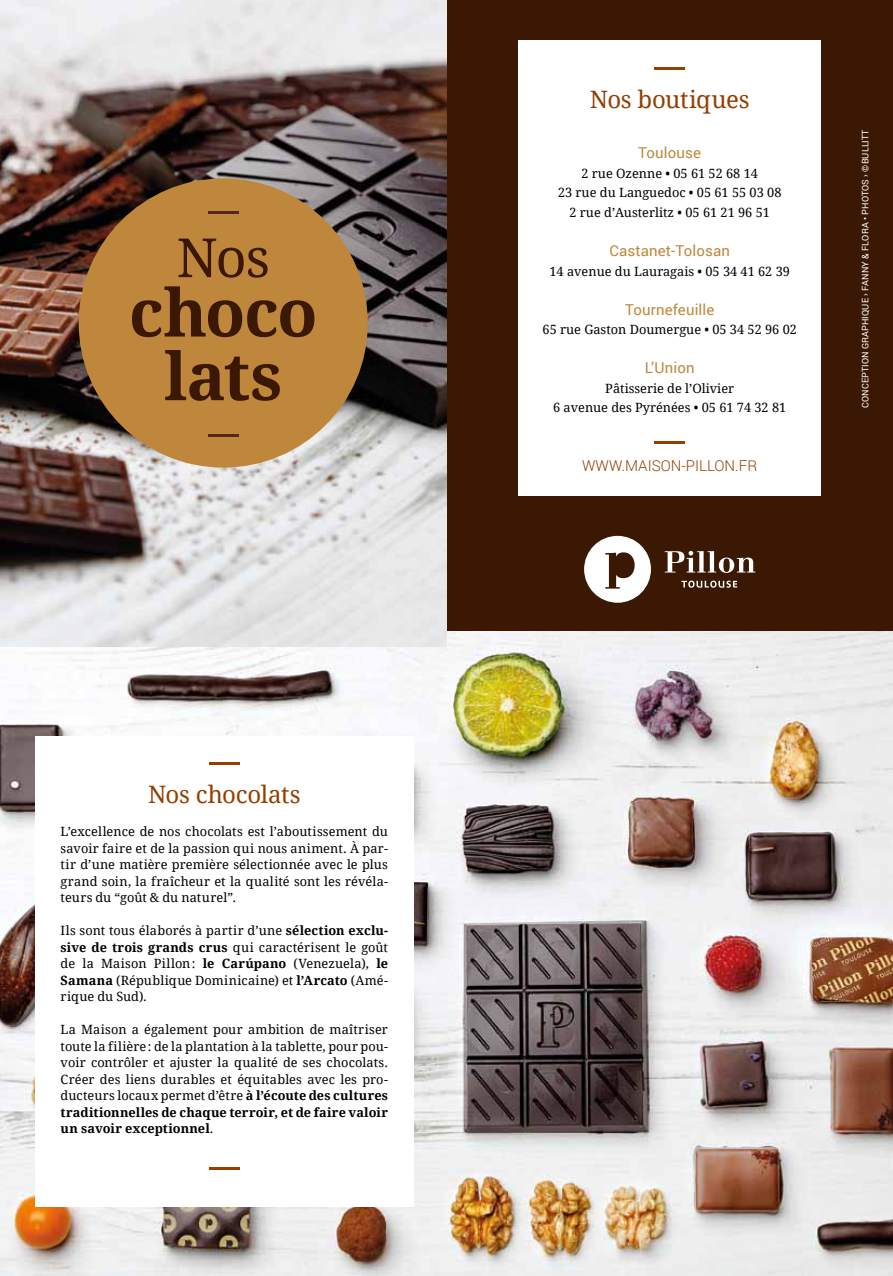
<style>
.page{position:relative;width:893px;height:1276px;background:#fff}
.page>*{position:absolute;margin:0;border:0;box-sizing:border-box;transform-origin:0 0}
.t1{font:700 66px/63.6px "Droid Serif";letter-spacing:-.02em;color:#3b1803;text-align:center}
.t2{font:54px "Droid Serif";color:#3b1803}
.t3{font:24px "Droid Serif";letter-spacing:-.015em;color:#943e01}
.t4{font:15px "Roboto";letter-spacing:.01em;color:#bf873c}
.t5{font:300 15px "Roboto";color:#943e01}
.t6{font:12.75px/16.5px "Droid Serif";color:#000;text-align:justify}
.t7{font:9px "Roboto";letter-spacing:.01em;color:#fff}
.s1{font-weight:700}
</style>
<div class="page">
<div style="left:446px;top:0;width:447px;height:646px;background:#3b1803"></div>
<div style="left:518px;top:41px;width:303px;height:455px;background:#fff"></div>
<hr style="left:655px;top:67px;width:30px;height:2px;background:#943e01">
<hr style="left:655px;top:442px;width:30px;height:2px;background:#943e01">
<svg style="left:584px;top:536px;width:67px;height:67px"></svg>
<svg style="left:665px;top:551px;width:90px;height:22px"></svg>
<svg style="left:681px;top:580px;width:56px;height:8px"></svg>
<img style="left:0;top:632px;width:893px;height:644px">
<div style="left:35px;top:736px;width:379px;height:470px;background:#fff"></div>
<hr style="left:209px;top:763px;width:30px;height:2px;background:#943e01">
<hr style="left:209px;top:1167px;width:30px;height:2px;background:#943e01">
<img style="left:0;top:0;width:446px;height:646px">
<div style="left:79px;top:178px;width:289px;height:289px;background:#bf873c;border-radius:50%"></div>
<hr style="left:208px;top:211px;width:30px;height:3px;background:#55271d">
<hr style="left:208px;top:434px;width:30px;height:3px;background:#55271d">
<h2 class="t2" style="left:177px;top:227px;width:95px">Nos</h2>
<h1 class="t1" style="left:129px;top:282px;width:190px">choco lats</h1>
<h3 class="t3" style="left:148px;top:781px;width:154px">Nos chocolats</h3>
<p class="t6" style="left:61px;top:823px;width:329px">L’excellence de nos chocolats est l’aboutissement du savoir faire et de la passion qui nous animent. À par&shy;tir d’une matière première sélectionnée avec le plus grand soin, la fraîcheur et la qualité sont les révéla&shy;teurs du “goût &amp; du naturel”.</p>
<p class="t6" style="left:61px;top:922px;width:329px">Ils sont tous élaborés à partir d’une <span class="s1">sélection exclu&shy;sive de trois grands crus</span> qui caractérisent le goût de la Maison Pillon: <span class="s1">le Carúpano</span> (Venezuela), <span class="s1">le Samana</span> (République Dominicaine) et <span class="s1">l’Arcato</span> (Amé&shy;rique du Sud).</p>
<p class="t6" style="left:61px;top:1021px;width:329px">La Maison a également pour ambition de maîtriser toute la filière: de la plantation à la tablette, pour pou&shy;voir contrôler et ajuster la qualité de ses chocolats.<br>Créer des liens durables et équitables avec les pro&shy;ducteurs locaux permet d’être <span class="s1">à l’écoute des cultures traditionnelles de chaque terroir, et de faire valoir un savoir exceptionnel</span>.</p>
<h3 class="t3" style="left:590px;top:85px;width:161px">Nos boutiques</h3>
<p class="t4" style="left:638px;top:143px;width:64px">Toulouse</p>
<p class="t6" style="left:558px;top:164px;width:225px;line-height:19.5px;text-align:center">2 rue Ozenne • 05 61 52 68 14<br>23 rue du Languedoc • 05 61 55 03 08<br>2 rue d’Austerlitz • 05 61 21 96 51</p>
<p class="t4" style="left:609px;top:240px;width:122px">Castanet-Tolosan</p>
<p class="t6" style="left:549px;top:263px;width:242px">14 avenue du Lauragais • 05 34 41 62 39</p>
<p class="t4" style="left:625px;top:299px;width:91px">Tournefeuille</p>
<p class="t6" style="left:543px;top:321px;width:256px">65 rue Gaston Doumergue • 05 34 52 96 02</p>
<p class="t4" style="left:645px;top:357px;width:51px">L’Union</p>
<p class="t6" style="left:553px;top:378px;width:235px;line-height:19.5px;text-align:center">Pâtisserie de l’Olivier<br>6 avenue des Pyrénées • 05 61 74 32 81</p>
<p class="t5" style="left:582px;top:455px;width:177px">WWW.MAISON-PILLON.FR</p>
<p class="t7" style="left:859px;top:408px;width:280px;rotate:-90deg">conception graphique › Fanny &amp; Flora • Photos › ©Bullitt</p>
</div>
